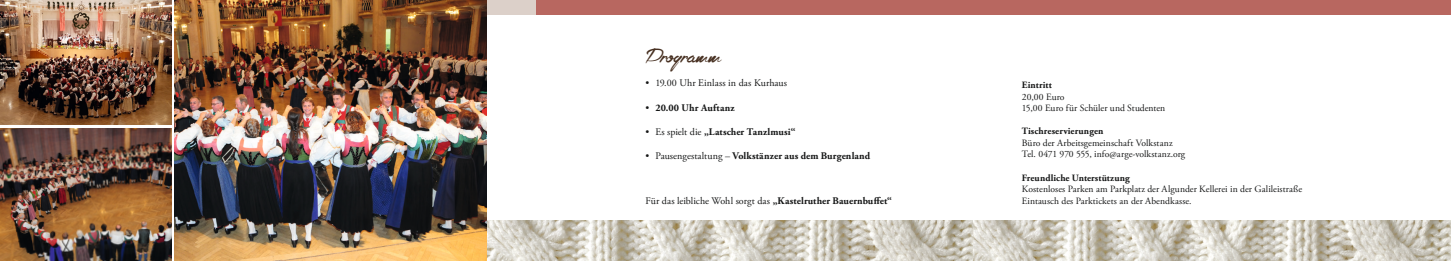
<style>
.page{position:relative;width:1451px;height:261px;background:#fff}
.page>*{position:absolute;margin:0;border:0;box-sizing:border-box;transform-origin:0 0}
.t1{font:30.62px "la Compagniedes Ombres";letter-spacing:-.005em;color:#483122}
.t2{font:700 10.06px "Adobe Garamond Pro";letter-spacing:.015em;color:#151616}
.t3{font:10.06px "Adobe Garamond Pro";letter-spacing:.005em;color:#151616}
.t4{font:9.62px/11.5px "Adobe Garamond Pro";letter-spacing:.005em;color:#151616}
.t5{font:700 9.62px "Adobe Garamond Pro";letter-spacing:.01em;color:#151616}
.s1{font-weight:400}
.s2{font-weight:700}
</style>
<div class="page">
<img style="left:0;top:128px;width:172px;height:132px">
<img style="left:0;top:0;width:172px;height:124px">
<img style="left:486px;top:220px;width:965px;height:40px">
<div style="left:486px;top:0;width:86px;height:15px;background:#dcd0c9"></div>
<div style="left:537px;top:0;width:914px;height:15px;background:#b86760"></div>
<img style="left:175px;top:0;width:311px;height:260px">
<h1 class="t1" style="left:646px;top:34px;width:77px">Programm</h1>
<p class="t3" style="left:646px;top:77px;width:143px">• 19.00 Uhr Einlass in das Kurhaus</p>
<p class="t2" style="left:646px;top:101px;width:91px"><span class="s1">•</span> 20.00 Uhr Auftanz</p>
<p class="t2" style="left:646px;top:126px;width:152px"><span class="s1">• Es spielt die</span> „Latscher Tanzlmusi“</p>
<p class="t2" style="left:646px;top:150px;width:226px"><span class="s1">• Pausengestaltung –</span> Volkstänzer aus dem Burgenland</p>
<p class="t3" style="left:646px;top:194px;width:248px">Für das leibliche Wohl sorgt das <span class="s2">„Kastelruther Bauernbuffet“</span></p>
<p class="t5" style="left:1022px;top:79px;width:32px">Eintritt</p>
<p class="t4" style="left:1022px;top:91px;width:145px">20,00 Euro<br>15,00 Euro für Schüler und Studenten</p>
<p class="t5" style="left:1022px;top:125px;width:83px">Tischreservierungen</p>
<p class="t4" style="left:1022px;top:137px;width:165px">Büro der Arbeitsgemeinschaft Volkstanz<br>Tel. 0471 970 555, info@arge-volkstanz.org</p>
<p class="t5" style="left:1022px;top:171px;width:109px">Freundliche Unterstützung</p>
<p class="t4" style="left:1022px;top:183px;width:282px">Kostenloses Parken am Parkplatz der Algunder Kellerei in der Galileistraße<br>Eintausch des Parktickets an der Abendkasse.</p>
</div>
